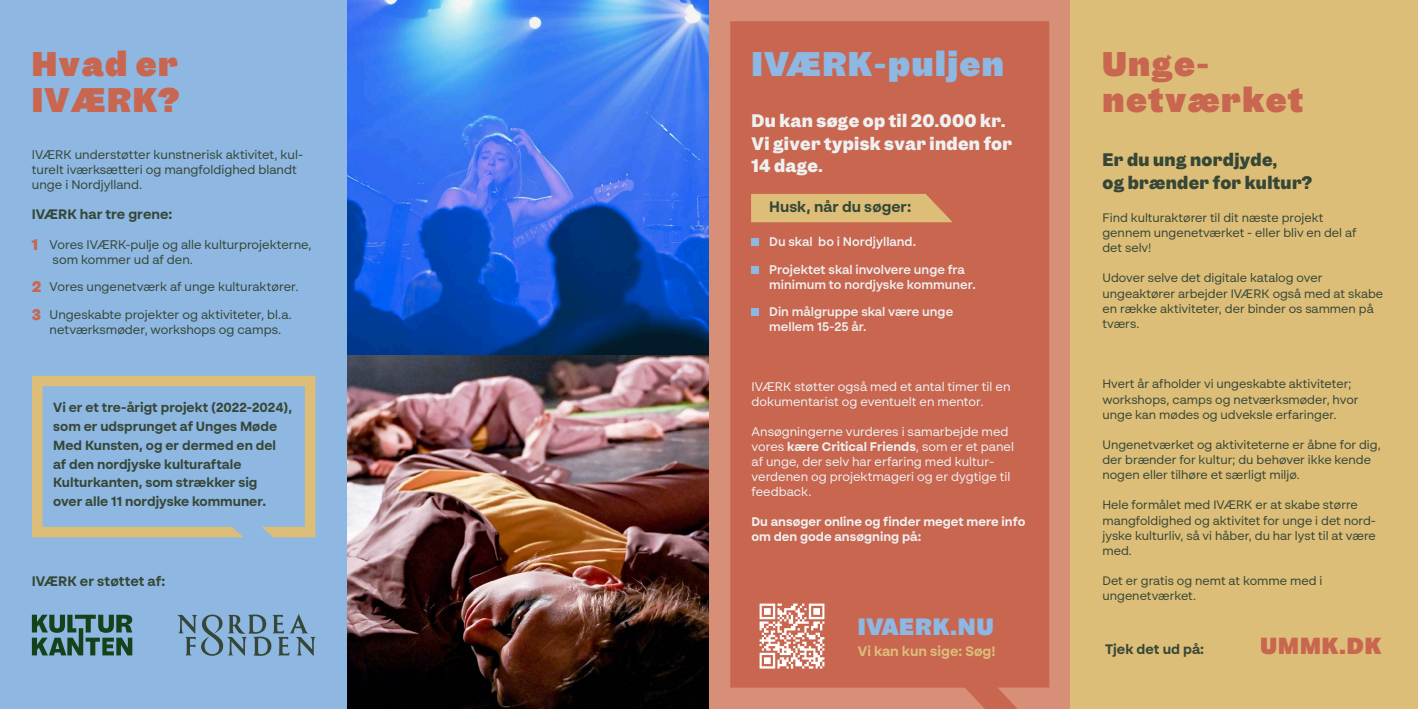
<style>
.page{position:relative;width:1418px;height:709px;background:#fff}
.page>*{position:absolute;margin:0;border:0;box-sizing:border-box;transform-origin:0 0}
.t1{font:900 31.25px/36.2px "Garnett";letter-spacing:.05em;color:#c86650}
.t2{font:900 31.25px "Garnett";letter-spacing:.05em;color:#8eb7e1}
.t3{font:900 21.62px "Garnett";letter-spacing:.04em;color:#8eb7e1}
.t4{font:900 21.25px "Garnett";letter-spacing:.05em;color:#c86650}
.t5{font:700 16.25px/22.5px "Garnett";letter-spacing:.02em;color:#eff0f0}
.t6{font:700 16.25px "Garnett";letter-spacing:.02em;color:#364737}
.t7{font:700 15px "BR Sonoma";color:#364737}
.t8{font:700 13.75px "BR Sonoma";color:#364737}
.t9{font:700 13.75px "BR Sonoma";color:#ddbe78}
.t10{font:700 13.25px "BR Sonoma";color:#364737}
.t11{font:12.5px/15px "BR Sonoma";color:#364737}
.t12{font:12.5px/15px "BR Sonoma";color:#eff0f0}
.t13{font:600 12.5px/15px "BR Sonoma";color:#eff0f0}
.t14{font:700 12.5px "BR Sonoma";color:#eff0f0}
.t15{font:12.25px/15.1px "BR Sonoma";color:#364737}
.s1{font-family:"Garnett";font-weight:700;font-size:13.75px;color:#c86650}
.s2{font-weight:700}
</style>
<div class="page">
<div style="left:0;top:0;width:347px;height:709px;background:#8eb7e1"></div>
<div style="left:709px;top:0;width:361px;height:709px;background:linear-gradient(to right,#d88f78,#d88f78)"></div>
<div style="left:1070px;top:0;width:347px;height:709px;background:#ddbe78"></div>
<img style="left:347px;top:0;width:362px;height:709px">
<div style="left:730px;top:21px;width:319px;height:688px;background:#c86650"></div>
<div style="left:751px;top:194px;width:201px;height:28px;background:#ddbe78"></div>
<svg style="left:32px;top:376px;width:283px;height:161px"></svg>
<svg style="left:32px;top:614px;width:100px;height:41px"></svg>
<svg style="left:177px;top:614px;width:138px;height:42px"></svg>
<div style="left:751px;top:239px;width:8px;height:7px;background:#8eb7e1"></div>
<div style="left:751px;top:266px;width:8px;height:7px;background:#8eb7e1"></div>
<div style="left:751px;top:309px;width:8px;height:7px;background:#8eb7e1"></div>
<img style="left:751px;top:595px;width:81px;height:82px">
<p class="t1" style="left:32px;top:46px;width:149px">Hvad er<br>IVÆRK?</p>
<p class="t11" style="left:32px;top:146px;width:273px">IVÆRK understøtter kunstnerisk aktivitet, kul&shy;turelt iværksætteri og mangfoldighed blandt unge i Nordjylland.</p>
<p class="t8" style="left:32px;top:205px;width:142px">IVÆRK har tre grene:</p>
<p class="t11" style="left:53px;top:236px;width:260px;text-indent:-21px"><span class="s1">1</span> Vores IVÆRK-pulje og alle kulturprojekterne, som kommer ud af den.</p>
<p class="t11" style="left:32px;top:279px;width:268px"><span class="s1">2</span> Vores ungenetværk af unge kulturaktører.</p>
<p class="t11" style="left:32px;top:306px;width:261px"><span class="s1">3</span> Ungeskabte projekter og aktiviteter, bl.a.</p>
<p class="t11" style="left:50px;top:321px;width:233px">netværksmøder, workshops og camps.</p>
<p class="t10" style="left:53px;top:399px;width:240px">Vi er et tre-årigt projekt (2022-2024),</p>
<p class="t10" style="left:53px;top:418px;width:225px">som er udsprunget af Unges Møde</p>
<p class="t10" style="left:53px;top:437px;width:224px">Med Kunsten, og er dermed en del</p>
<p class="t10" style="left:53px;top:456px;width:190px">af den nordjyske kulturaftale</p>
<p class="t10" style="left:53px;top:474px;width:206px">Kulturkanten, som strækker sig</p>
<p class="t10" style="left:53px;top:493px;width:214px">over alle 11 nordjyske kommuner.</p>
<p class="t8" style="left:32px;top:573px;width:135px">IVÆRK er støttet af:</p>
<p class="t2" style="left:751px;top:43px;width:254px">IVÆRK-puljen</p>
<p class="t5" style="left:751px;top:110px;width:255px">Du kan søge op til 20.000 kr.</p>
<p class="t5" style="left:751px;top:132px;width:262px">Vi giver typisk svar inden for<br>14 dage.</p>
<p class="t7" style="left:769px;top:198px;width:144px">Husk, når du søger:</p>
<p class="t13" style="left:769px;top:234px;width:148px">Du skal bo i Nordjylland.</p>
<p class="t13" style="left:769px;top:261px;width:208px">Projektet skal involvere unge fra minimum to nordjyske kommuner.</p>
<p class="t13" style="left:769px;top:304px;width:185px">Din målgruppe skal være unge mellem 15-25 år.</p>
<p class="t12" style="left:751px;top:379px;width:260px">IVÆRK støtter også med et antal timer til en dokumentarist og eventuelt en mentor.</p>
<p class="t12" style="left:751px;top:424px;width:264px">Ansøgningerne vurderes i samarbejde med vores <span class="s2">kære Critical Friends</span>, som er et panel af unge, der selv har erfaring med kultur&shy;verdenen og projektmageri og er dygtige til feedback.</p>
<p class="t14" style="left:751px;top:514px;width:275px">Du ansøger online og finder meget mere info</p>
<p class="t14" style="left:751px;top:529px;width:171px">om den gode ansøgning på:</p>
<p class="t3" style="left:857px;top:612px;width:137px">IVAERK.NU</p>
<p class="t9" style="left:857px;top:643px;width:139px">Vi kan kun sige: Søg!</p>
<p class="t1" style="left:1102px;top:46px;width:108px">Unge-</p>
<p class="t1" style="left:1102px;top:82px;width:202px">netværket</p>
<p class="t6" style="left:1102px;top:149px;width:176px">Er du ung nordjyde,</p>
<p class="t6" style="left:1102px;top:171px;width:211px">og brænder for kultur?</p>
<p class="t15" style="left:1102px;top:210px;width:222px">Find kulturaktører til dit næste projekt</p>
<p class="t15" style="left:1102px;top:225px;width:255px">gennem ungenetværket - eller bliv en del af</p>
<p class="t15" style="left:1102px;top:240px;width:51px">det selv!</p>
<p class="t15" style="left:1102px;top:270px;width:221px">Udover selve det digitale katalog over</p>
<p class="t15" style="left:1102px;top:285px;width:282px">ungeaktører arbejder IVÆRK også med at skabe en række aktiviteter, der binder os sammen på tværs.</p>
<p class="t15" style="left:1102px;top:376px;width:257px">Hvert år afholder vi ungeskabte aktiviteter; workshops, camps og netværksmøder, hvor unge kan mødes og udveksle erfaringer.</p>
<p class="t15" style="left:1102px;top:437px;width:280px">Ungenetværket og aktiviteterne er åbne for dig, der brænder for kultur; du behøver ikke kende nogen eller tilhøre et særligt miljø.</p>
<p class="t15" style="left:1102px;top:497px;width:275px">Hele formålet med IVÆRK er at skabe større mangfoldighed og aktivitet for unge i det nord&shy;jyske kulturliv, så vi håber, du har lyst til at være med.</p>
<p class="t15" style="left:1102px;top:573px;width:221px">Det er gratis og nemt at komme med i</p>
<p class="t15" style="left:1102px;top:588px;width:95px">ungenetværket.</p>
<p class="t8" style="left:1105px;top:640px;width:101px">Tjek det ud på:</p>
<p class="t4" style="left:1260px;top:631px;width:122px">UMMK.DK</p>
</div>
